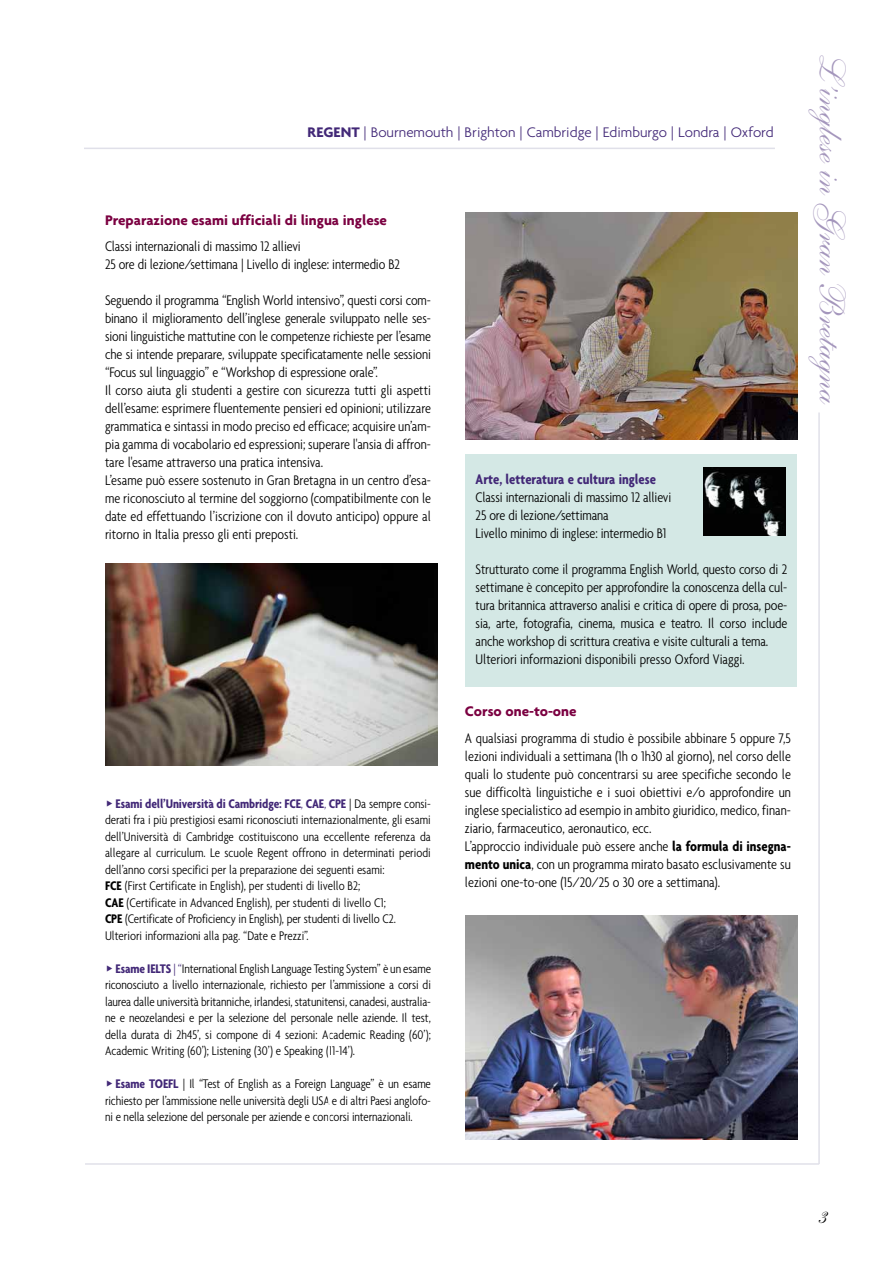
<style>
.page{position:relative;width:893px;height:1263px;background:#fff}
.page>*{position:absolute;margin:0;border:0;box-sizing:border-box;transform-origin:0 0}
.t1{font:36px "Shelley Allegro Script";color:#a496bc}
.t2{font:24px "Shelley Allegro Script";color:#000}
.t3{font:300 condensed 15px/18px "Agenda";letter-spacing:-.005em;color:#000}
.t4{font:300 15px "Agenda";color:#422877}
.t5{font:700 15px "Agenda";color:#7b0041}
.t6{font:700 condensed 15px "Agenda";color:#422877}
.t7{font:300 condensed 13.5px/16.5px "Agenda";color:#000;text-align:justify}
.s1{font-weight:700}
.s2{color:#422877}
.s3{font-weight:700;color:#422877}
</style>
<div class="page">
<hr style="left:84px;top:148px;width:691px;height:1px;background:#e0e0e9">
<hr style="left:85px;top:1163px;width:734px;height:2px;background:#e0e0e9">
<hr style="left:818px;top:412px;width:2px;height:752px;background:#e0e0e9">
<img style="left:466px;top:915px;width:331px;height:224px">
<img style="left:106px;top:563px;width:331px;height:202px">
<div style="left:466px;top:454px;width:331px;height:232px;background:#d4e8e5"></div>
<img style="left:466px;top:212px;width:331px;height:228px">
<img style="left:703px;top:467px;width:83px;height:69px">
<p class="t4" style="left:308px;top:126px;width:468px"><span class="s1">REGENT</span> | Bournemouth | Brighton | Cambridge | Edimburgo | Londra | Oxford</p>
<p class="t5" style="left:105px;top:214px;width:284px">Preparazione esami ufficiali di lingua inglese</p>
<p class="t3" style="left:105px;top:239px;width:296px">Classi internazionali di massimo 12 allievi<br>25 ore di lezione/settimana | Livello di inglese: intermedio B2</p>
<p class="t3" style="left:105px;top:293px;width:328px">Seguendo il programma “English World intensivo”, questi corsi com&shy;binano il miglioramento dell’inglese generale sviluppato nelle ses&shy;sioni linguistiche mattutine con le competenze richieste per l’esame che si intende preparare, sviluppate specificatamente nelle sessioni “Focus sul linguaggio” e “Workshop di espressione orale”.<br>Il corso aiuta gli studenti a gestire con sicurezza tutti gli aspetti dell’esame: esprimere fluentemente pensieri ed opinioni; utilizzare grammatica e sintassi in modo preciso ed efficace; acquisire un’am&shy;pia gamma di vocabolario ed espressioni; superare l'ansia di affron&shy;tare l'esame attraverso una pratica intensiva.<br>L’esame può essere sostenuto in Gran Bretagna in un centro d’esa&shy;me riconosciuto al termine del soggiorno (compatibilmente con le date ed effettuando l’iscrizione con il dovuto anticipo) oppure al ritorno in Italia presso gli enti preposti.</p>
<p class="t7" style="left:105px;top:796px;width:327px;text-align:left"><span class="s2">◆</span><span class="s3">Esami dell’Università di Cambridge: FCE</span><span class="s2">,</span> <span class="s3">CAE</span><span class="s2">,</span> <span class="s3">CPE</span> | Da sempre consi&shy;derati fra i più prestigiosi esami riconosciuti internazionalmente, gli esami dell’Università di Cambridge costituiscono una eccellente referenza da allegare al curriculum. Le scuole Regent offrono in determinati periodi dell’anno corsi specifici per la preparazione dei seguenti esami:<br><span class="s1">FCE</span> (First Certificate in English), per studenti di livello B2;<br><span class="s1">CAE</span> (Certificate in Advanced English), per studenti di livello C1;<br><span class="s1">CPE</span> (Certificate of Proficiency in English), per studenti di livello C2.<br>Ulteriori informazioni alla pag. “Date e Prezzi”.</p>
<p class="t7" style="left:105px;top:961px;width:327px"><span class="s2">◆</span><span class="s3">Esame IELTS</span> <span class="s2">| “</span>International English Language Testing System” è un esame riconosciuto a livello internazionale, richiesto per l’ammissione a corsi di laurea dalle università britanniche, irlandesi, statunitensi, canadesi, australia&shy;ne e neozelandesi e per la selezione del personale nelle aziende. Il test, della durata di 2h45’, si compone di 4 sezioni: Academic Reading (60’); Academic Writing (60’); Listening (30’) e Speaking (11-14’).</p>
<p class="t7" style="left:105px;top:1077px;width:327px"><span class="s2">◆</span><span class="s3">Esame TOEFL</span> | Il “Test of English as a Foreign Language” è un esame richiesto per l’ammissione nelle università degli USA e di altri Paesi anglofo&shy;ni e nella selezione del personale per aziende e concorsi internazionali.</p>
<p class="t6" style="left:476px;top:474px;width:182px">Arte, letteratura e cultura inglese</p>
<p class="t3" style="left:476px;top:490px;width:197px">Classi internazionali di massimo 12 allievi<br>25 ore di lezione/settimana<br>Livello minimo di inglese: intermedio B1</p>
<p class="t3" style="left:476px;top:562px;width:313px">Strutturato come il programma English World, questo corso di 2 settimane è concepito per approfondire la conoscenza della cul&shy;tura britannica attraverso analisi e critica di opere di prosa, poe&shy;sia, arte, fotografia, cinema, musica e teatro. Il corso include anche workshop di scrittura creativa e visite culturali a tema.<br>Ulteriori informazioni disponibili presso Oxford Viaggi.</p>
<p class="t5" style="left:465px;top:706px;width:113px">Corso one-to-one</p>
<p class="t3" style="left:465px;top:730px;width:327px">A qualsiasi programma di studio è possibile abbinare 5 oppure 7,5 lezioni individuali a settimana (1h o 1h30 al giorno), nel corso delle quali lo studente può concentrarsi su aree specifiche secondo le sue difficoltà linguistiche e i suoi obiettivi e/o approfondire un inglese specialistico ad esempio in ambito giuridico, medico, finan&shy;ziario, farmaceutico, aeronautico, ecc.<br>L’approccio individuale può essere anche <span class="s1">la formula di insegna&shy;mento unica</span>, con un programma mirato basato esclusivamente su lezioni one-to-one (15/20/25 o 30 ore a settimana).</p>
<h1 class="t1" style="left:842px;top:49px;width:357px;rotate:90deg">L’inglesein Gran B retagna</h1>
<h2 class="t2" style="left:814px;top:1209px;width:11px">3</h2>
</div>
